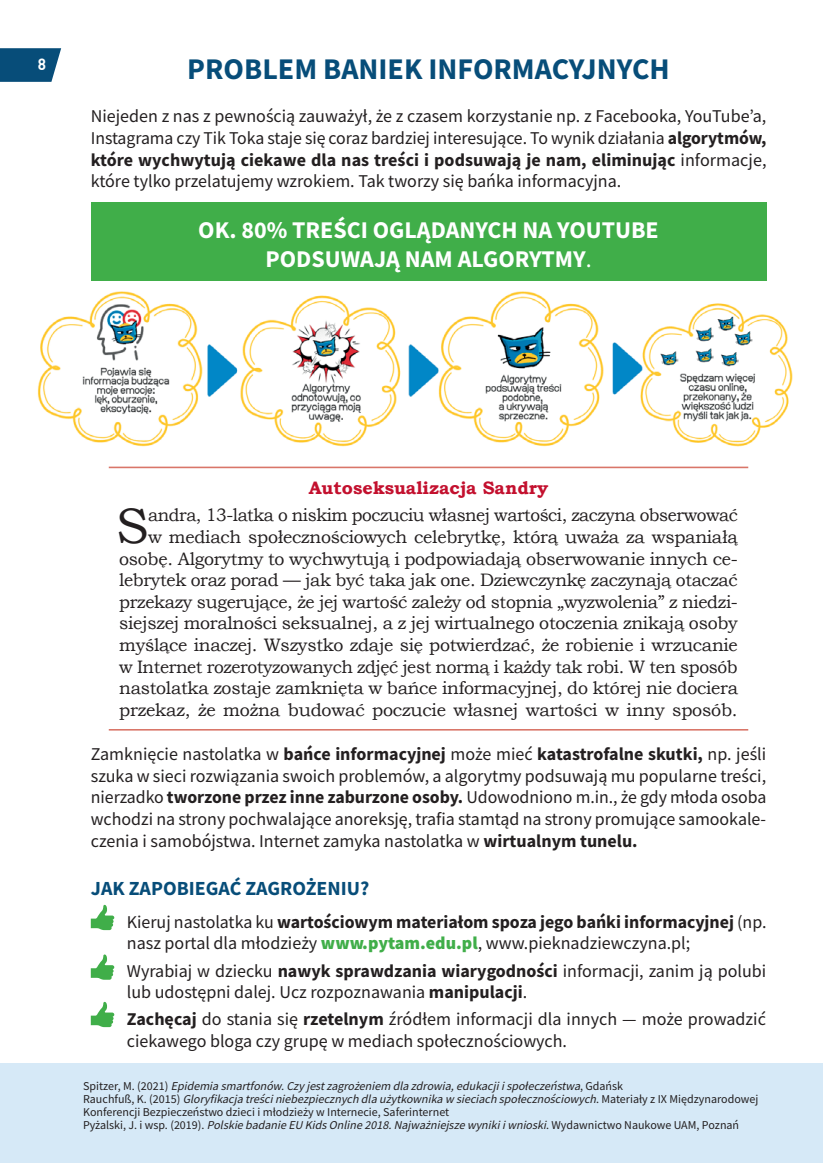
<style>
.page{position:relative;width:823px;height:1163px;background:#fff}
.page>*{position:absolute;margin:0;border:0;box-sizing:border-box;transform-origin:0 0}
.t1{font:49.8px "Bookman Old Style";color:#231f20}
.t2{font:700 30px "Source Sans Pro";color:#074d79}
.t3{font:700 24px/28.8px "Source Sans Pro";color:#fff;text-align:center}
.t4{font:700 20px "Source Sans Pro";color:#074d79}
.t5{font:18px/21.6px "Source Sans Pro";color:#231f20}
.t6{font:18px/21.6px "Bookman Old Style";letter-spacing:-.015em;color:#231f20;text-align:right;scale:.96 1}
.t7{font:700 18px "Bookman Old Style";color:#c3102e}
.t8{font:700 16px "DIN Pl";color:#fff;scale:.95 1}
.t9{font:italic 12px/13px "Source Sans Pro";letter-spacing:-.19em;color:#231f20}
.s1{font-weight:700}
.s2{font-weight:400}
.s3{font-weight:900;color:#40ae49}
.s4{font-style:normal}
</style>
<div class="page">
<svg style="left:0;top:48px;width:61px;height:34px;background:#1c5c84"></svg>
<div style="left:0;top:1063px;width:822px;height:99px;background:#d6e9f7"></div>
<div style="left:91px;top:203px;width:674px;height:78px;background:#40ae49"></div>
<hr style="left:109px;top:729px;width:638px;height:1px;background:#d97669">
<hr style="left:109px;top:466px;width:638px;height:2px;background:#d97669">
<img style="left:37px;top:291px;width:756px;height:156px">
<svg style="left:91px;top:904px;width:23px;height:25px"></svg>
<svg style="left:91px;top:954px;width:23px;height:25px"></svg>
<svg style="left:91px;top:1001px;width:23px;height:25px"></svg>
<p class="t8" style="left:38px;top:54px;width:10px">8</p>
<h2 class="t2" style="left:187px;top:49px;width:483px">PROBLEM BANIEK INFORMACYJNYCH</h2>
<p class="t5" style="left:91px;top:106px;width:676px;text-align:justify">Niejeden z nas z pewnością zauważył, że z czasem korzystanie np. z Facebooka, YouTube’a, Instagrama czy Tik Toka staje się coraz bardziej interesujące. To wynik działania <span class="s1">algorytmów, które wychwytują ciekawe dla nas treści i podsuwają je nam, eliminując</span> informacje, które tylko przelatujemy wzrokiem. Tak tworzy się bańka informacyjna.</p>
<h3 class="t3" style="left:198px;top:215px;width:462px">OK. 80% TREŚCI OGLĄDANYCH NA YOUTUBE<br>PODSUWAJĄ NAM ALGORYTMY<span class="s2">.</span></h3>
<p class="t7" style="left:308px;top:475px;width:241px">Autoseksualizacja Sandry</p>
<p class="t6" style="left:119px;top:504px;width:645px">andra, 13-latka o niskim poczuciu własnej wartości, zaczyna obserwować<br>w mediach społecznościowych celebrytkę, którą uważa za wspaniałą osobę. Algorytmy to wychwytują i podpowiadają obserwowanie innych ce&shy;lebrytek oraz porad — jak być taka jak one. Dziewczynkę zaczynają otaczać przekazy sugerujące, że jej wartość zależy od stopnia „wyzwolenia” z niedzi&shy;siejszej moralności seksualnej, a z jej wirtualnego otoczenia znikają osoby myślące inaczej. Wszystko zdaje się potwierdzać, że robienie i wrzucanie w Internet rozerotyzowanych zdjęć jest normą i każdy tak robi. W ten sposób nastolatka zostaje zamknięta w bańce informacyjnej, do której nie dociera przekaz, że można budować poczucie własnej wartości w inny sposób.</p>
<p class="t5" style="left:91px;top:743px;width:676px;text-align:justify">Zamknięcie nastolatka w <span class="s1">bańce informacyjnej</span> może mieć <span class="s1">katastrofalne skutki,</span> np. jeśli szuka w sieci rozwiązania swoich problemów, a algorytmy podsuwają mu popularne treści, nierzadko <span class="s1">tworzone przez inne zaburzone osoby.</span> Udowodniono m.in., że gdy młoda osoba wchodzi na strony pochwalające anoreksję, trafia stamtąd na strony promujące samookale&shy;czenia i samobójstwa. Internet zamyka nastolatka w <span class="s1">wirtualnym tunelu.</span></p>
<p class="t4" style="left:91px;top:874px;width:280px">JAK ZAPOBIEGAĆ ZAGROŻENIU?</p>
<p class="t5" style="left:127px;top:910px;width:640px;text-indent:-36px">• Kieruj nastolatka ku <span class="s1">wartościowym materiałom spoza jego bańki informacyjnej</span> (np. nasz portal dla młodzieży <span class="s3">www.pytam.edu.pl</span>, www.pieknadziewczyna.pl;</p>
<p class="t5" style="left:127px;top:959px;width:640px;text-indent:-36px">• Wyrabiaj w dziecku <span class="s1">nawyk sprawdzania wiarygodności</span> informacji, zanim ją polubi lub udostępni dalej. Ucz rozpoznawania <span class="s1">manipulacji</span>.</p>
<p class="t5" style="left:127px;top:1008px;width:640px;text-indent:-36px"><span class="s1">• Zachęcaj</span> do stania się <span class="s1">rzetelnym</span> źródłem informacji dla innych — może prowadzić ciekawego bloga czy grupę w mediach społecznościowych.</p>
<p class="t9" style="left:83px;top:1078px;width:676px"><span class="s4">S p i t z e r, M . ( 2 0 2 1 )</span> Epidemia smartfonów.Czyjestzagrożeniem dla zdrowia,edukacjiispołeczeństwa<span class="s4">, G d a ń s k<br>R a u c h f u ß , K . ( 2 0 1 5 )</span> Gloryfikacja treściniebezpiecznych dla użytkownika w sieciach społecznościowych<span class="s4">. M a t e r i a ły z I X M i ę d z y n a r o d o w ej Konferencji Bezpieczeństwo dzieci i młodzieży w Internecie, Saferinternet<br>Pyża l s k i , J . i ws p . ( 2 0 1 9 ) .</span> PolskiebadanieEU KidsOnline2018.Najważniejszewynikiiwnioski<span class="s4">. Wyd a w n i ctwo N a u kowe U A M , Po z n a ń</span></p>
<h1 class="t1" style="left:116px;top:493px;width:34px">S</h1>
</div>
